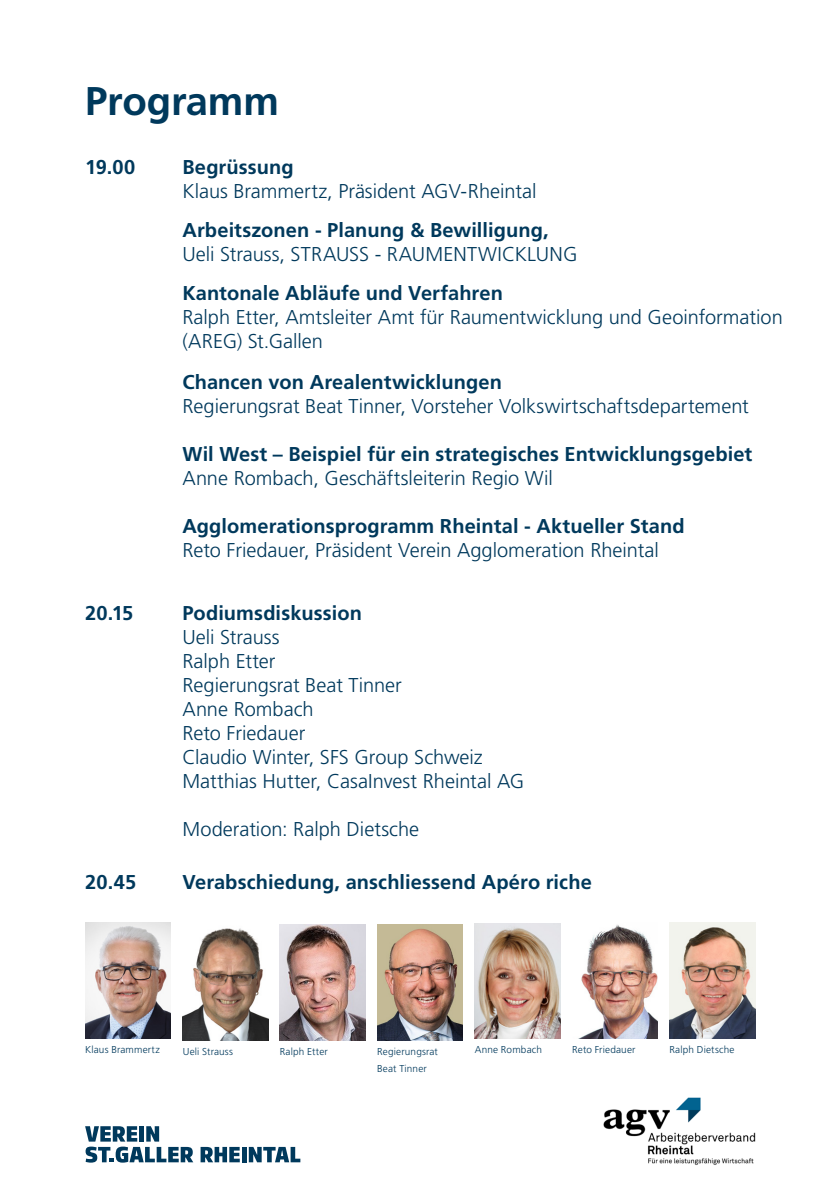
<style>
.page{position:relative;width:840px;height:1191px;background:#fff}
.page>*{position:absolute;margin:0;border:0;box-sizing:border-box;transform-origin:0 0}
.t1{font:700 40px "Frutiger LT Std";letter-spacing:-.005em;color:#00395c}
.t2{font:300 20px/24px "Frutiger LT Std";color:#00395c}
.t3{font:700 20px "Frutiger LT Std";letter-spacing:.005em;color:#00395c}
.t4{font:300 10px "Frutiger LT Std";letter-spacing:.015em;color:#00395c}
</style>
<div class="page">
<img style="left:474px;top:923px;width:86px;height:115px">
<img style="left:377px;top:924px;width:85px;height:116px">
<img style="left:183px;top:928px;width:85px;height:112px">
<img style="left:279px;top:924px;width:86px;height:116px">
<img style="left:580px;top:924px;width:77px;height:114px">
<img style="left:669px;top:922px;width:85px;height:116px">
<svg style="left:85px;top:1126px;width:108px;height:36px"></svg>
<svg style="left:200px;top:1146px;width:40px;height:16px"></svg>
<hr style="left:242px;top:1146px;width:4px;height:16px;background:#00395c">
<svg style="left:249px;top:1146px;width:51px;height:16px"></svg>
<img style="left:603px;top:1097px;width:153px;height:68px">
<img style="left:85px;top:922px;width:86px;height:116px">
<p class="t1" style="left:85px;top:78px;width:195px">Programm</p>
<p class="t3" style="left:85px;top:155px;width:52px">19.00</p>
<p class="t3" style="left:182px;top:155px;width:113px">Begrüssung</p>
<p class="t2" style="left:182px;top:179px;width:355px">Klaus Brammertz, Präsident AGV-Rheintal</p>
<p class="t3" style="left:182px;top:218px;width:367px">Arbeitszonen - Planung &amp; Bewilligung,</p>
<p class="t2" style="left:182px;top:242px;width:396px">Ueli Strauss, STRAUSS - RAUMENTWICKLUNG</p>
<p class="t3" style="left:182px;top:281px;width:322px">Kantonale Abläufe und Verfahren</p>
<p class="t2" style="left:182px;top:305px;width:601px">Ralph Etter, Amtsleiter Amt für Raumentwicklung und Geoinformation (AREG) St.Gallen</p>
<p class="t3" style="left:182px;top:370px;width:321px">Chancen von Arealentwicklungen</p>
<p class="t2" style="left:182px;top:395px;width:567px">Regierungsrat Beat Tinner, Vorsteher Volkswirtschaftsdepartement</p>
<p class="t3" style="left:182px;top:442px;width:571px">Wil West – Beispiel für ein strategisches Entwicklungsgebiet</p>
<p class="t2" style="left:182px;top:467px;width:371px">Anne Rombach, Geschäftsleiterin Regio Wil</p>
<p class="t3" style="left:182px;top:514px;width:503px">Agglomerationsprogramm Rheintal - Aktueller Stand</p>
<p class="t2" style="left:182px;top:539px;width:478px">Reto Friedauer, Präsident Verein Agglomeration Rheintal</p>
<p class="t3" style="left:85px;top:601px;width:50px">20.15</p>
<p class="t3" style="left:182px;top:601px;width:181px">Podiumsdiskussion</p>
<p class="t2" style="left:182px;top:626px;width:98px">Ueli Strauss</p>
<p class="t2" style="left:182px;top:650px;width:94px">Ralph Etter</p>
<p class="t2" style="left:182px;top:674px;width:221px">Regierungsrat Beat Tinner</p>
<p class="t2" style="left:182px;top:698px;width:133px">Anne Rombach</p>
<p class="t2" style="left:182px;top:722px;width:301px">Reto Friedauer<br>Claudio Winter, SFS Group Schweiz</p>
<p class="t2" style="left:182px;top:770px;width:343px">Matthias Hutter, CasaInvest Rheintal AG</p>
<p class="t2" style="left:182px;top:818px;width:238px">Moderation: Ralph Dietsche</p>
<p class="t3" style="left:85px;top:870px;width:53px">20.45</p>
<p class="t3" style="left:182px;top:870px;width:410px">Verabschiedung, anschliessend Apéro riche</p>
<p class="t4" style="left:85px;top:1043px;width:76px">Klaus Brammertz</p>
<p class="t4" style="left:183px;top:1045px;width:52px">Ueli Strauss</p>
<p class="t4" style="left:279px;top:1045px;width:49px">Ralph Etter</p>
<p class="t4" style="left:571px;top:1043px;width:65px">Reto Friedauer</p>
<p class="t4" style="left:669px;top:1043px;width:66px">Ralph Dietsche</p>
<p class="t4" style="left:377px;top:1045px;width:62px">Regierungsrat</p>
<p class="t4" style="left:474px;top:1044px;width:69px">Anne Rombach</p>
<p class="t4" style="left:377px;top:1063px;width:51px">Beat Tinner</p>
</div>
